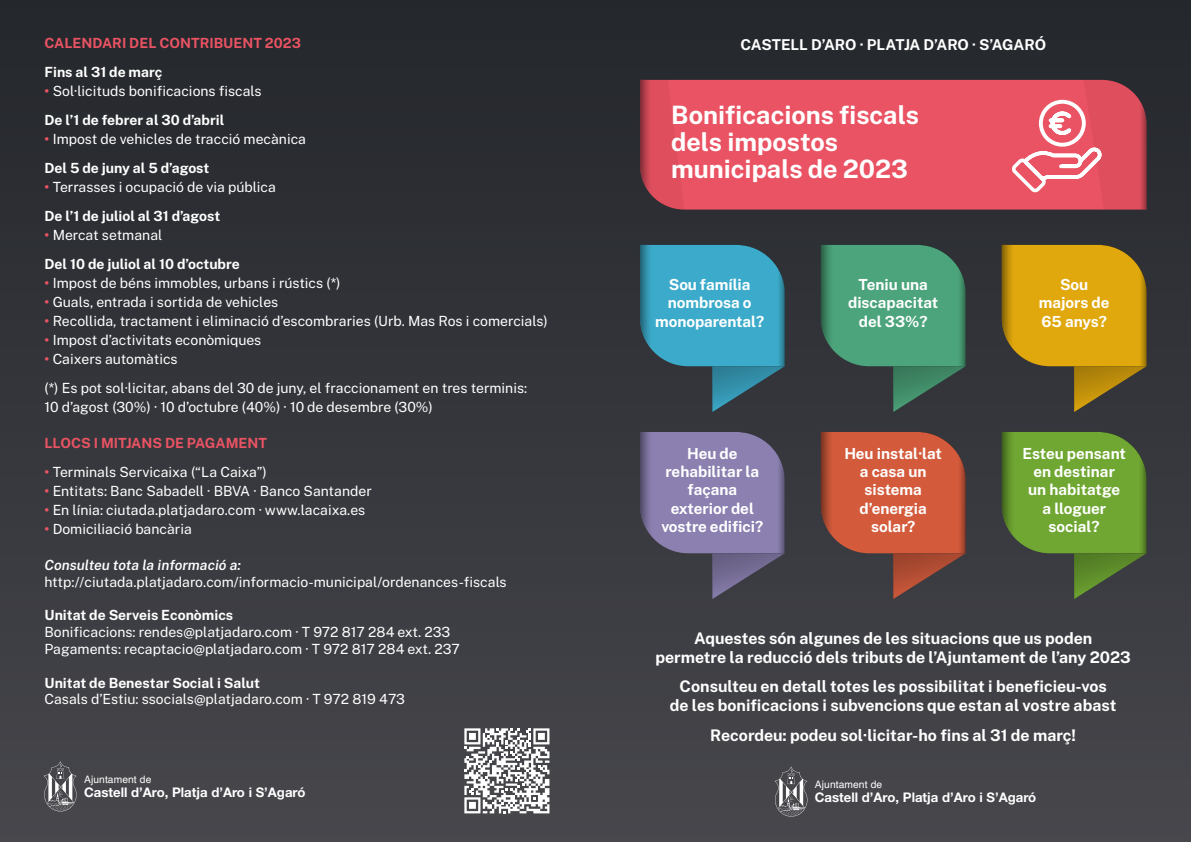
<style>
.page{position:relative;width:1191px;height:842px;background:#fff}
.page>*{position:absolute;margin:0;border:0;box-sizing:border-box;transform-origin:0 0}
.t1{font:700 25.4px/27.2px "Public Sans";color:#fff}
.t2{font:700 16px/19.2px "Public Sans";color:#fff;text-align:center}
.t3{font:700 15.2px/18.4px "Public Sans";color:#fff;text-align:center}
.t4{font:700 15px "Public Sans";color:#fff}
.t5{font:14px/29px "Public Sans";color:#fff}
.t6{font:700 14px/29px "Public Sans";color:#fff}
.t7{font:700 14px "Public Sans";color:#ea5363}
.t8{font:italic 600 14px "Public Sans";color:#fff}
.t9{font:700 13.2px "Helvetica Neue LT Std";color:#fff}
.t10{font:10.4px "Helvetica";letter-spacing:.01em;color:#fff}
.s1{font-weight:700;color:#ea5363}
.s2{font-weight:700}
.s3{color:#ea5363}
.s4{font-weight:400}
</style>
<div class="page">
<div style="left:0;top:0;width:1191px;height:842px;background:linear-gradient(to bottom,#23262b,#47464c)"></div>
<svg style="left:774px;top:766px;width:33px;height:51px;background:#6f6f73"></svg>
<div style="left:684px;top:80px;width:324px;height:130px;background:#ea5363"></div>
<svg style="left:640px;top:80px;width:44px;height:130px;background:#ca4957"></svg>
<svg style="left:1008px;top:80px;width:138px;height:130px;background:#e2616f"></svg>
<svg style="left:44px;top:761px;width:33px;height:50px;background:#707074"></svg>
<svg style="left:640px;top:245px;width:144px;height:167px;background:#3889a2"></svg>
<svg style="left:821px;top:245px;width:144px;height:167px;background:#438467"></svg>
<svg style="left:1001px;top:245px;width:145px;height:167px;background:#af8717"></svg>
<svg style="left:640px;top:432px;width:144px;height:167px;background:#736b90"></svg>
<svg style="left:1001px;top:432px;width:145px;height:167px;background:#5f8834"></svg>
<svg style="left:821px;top:432px;width:144px;height:167px;background:#a8503b"></svg>
<svg style="left:464px;top:728px;width:85px;height:85px"></svg>
<p class="t7" style="left:45px;top:33px;width:258px">CALENDARI DEL CONTRIBUENT 2023</p>
<p class="t6" style="left:45px;top:57px;width:119px">Fins al 31 de març</p>
<p class="t5" style="left:45px;top:76px;width:219px"><span class="s1">•</span> Sol·licituds bonificacions fiscals<br><span class="s2">De l’1 de febrer al 30 d’abril</span></p>
<p class="t5" style="left:45px;top:124px;width:263px"><span class="s1">•</span> Impost de vehicles de tracció mecànica<br><span class="s2">Del 5 de juny al 5 d’agost</span></p>
<p class="t5" style="left:45px;top:172px;width:233px"><span class="s1">•</span> Terrasses i ocupació de via pública<br><span class="s2">De l’1 de juliol al 31 d’agost</span></p>
<p class="t6" style="left:45px;top:220px;width:197px"><span class="s3">•</span> <span class="s4">Mercat setmanal<br></span>Del 10 de juliol al 10 d’octubre</p>
<p class="t5" style="left:45px;top:268px;width:297px"><span class="s1">•</span> Impost de béns immobles, urbans i rústics (*)</p>
<p class="t5" style="left:45px;top:287px;width:235px"><span class="s1">•</span> Guals, entrada i sortida de vehicles</p>
<p class="t5" style="left:45px;top:306px;width:505px"><span class="s1">•</span> Recollida, tractament i eliminació d’escombraries (Urb. Mas Ros i comercials)</p>
<p class="t5" style="left:45px;top:325px;width:218px"><span class="s1">•</span> Impost d’activitats econòmiques</p>
<p class="t5" style="left:45px;top:344px;width:484px"><span class="s1">•</span> Caixers automàtics<br>(*) Es pot sol·licitar, abans del 30 de juny, el fraccionament en tres terminis:</p>
<p class="t5" style="left:45px;top:392px;width:390px">10 d’agost (30%) · 10 d’octubre (40%) · 10 de desembre (30%)</p>
<p class="t7" style="left:45px;top:433px;width:224px">LLOCS I MITJANS DE PAGAMENT</p>
<p class="t5" style="left:45px;top:457px;width:224px"><span class="s1">•</span> Terminals Servicaixa (“La Caixa”)</p>
<p class="t5" style="left:45px;top:476px;width:329px"><span class="s1">•</span> Entitats: Banc Sabadell · BBVA · Banco Santander</p>
<p class="t5" style="left:45px;top:495px;width:322px"><span class="s1">•</span> En línia: ciutada.platjadaro.com · www.lacaixa.es</p>
<p class="t5" style="left:45px;top:514px;width:149px"><span class="s1">•</span> Domiciliació bancària</p>
<p class="t8" style="left:45px;top:556px;width:198px">Consulteu tota la informació a:</p>
<p class="t5" style="left:45px;top:566px;width:464px">http://ciutada.platjadaro.com/informacio-municipal/ordenances-fiscals</p>
<p class="t6" style="left:45px;top:600px;width:190px">Unitat de Serveis Econòmics</p>
<p class="t5" style="left:45px;top:623px;width:417px;line-height:16.8px">Bonificacions: rendes@platjadaro.com · T 972 817 284 ext. 233<br>Pagaments: recaptacio@platjadaro.com · T 972 817 284 ext. 237</p>
<p class="t6" style="left:45px;top:667px;width:217px">Unitat de Benestar Social i Salut</p>
<p class="t5" style="left:45px;top:684px;width:362px">Casals d’Estiu: ssocials@platjadaro.com · T 972 819 473</p>
<p class="t10" style="left:84px;top:771px;width:69px">Ajuntament de</p>
<p class="t9" style="left:84px;top:784px;width:223px">Castell d’Aro, Platja d’Aro i S’Agaró</p>
<p class="t4" style="left:740px;top:33px;width:307px">CASTELL D’ARO · PLATJA D’ARO · S’AGARÓ</p>
<h1 class="t1" style="left:671px;top:99px;width:249px">Bonificacions fiscals dels impostos municipals de 2023</h1>
<p class="t3" style="left:655px;top:274px;width:110px">Sou família nombrosa o monoparental?</p>
<p class="t3" style="left:848px;top:274px;width:92px">Teniu una discapacitat del 33%?</p>
<p class="t3" style="left:1038px;top:274px;width:72px">Sou majors de<br>65 anys?</p>
<p class="t3" style="left:661px;top:443px;width:103px">Heu de rehabilitar la façana exterior del vostre edifici?</p>
<p class="t3" style="left:844px;top:443px;width:99px">Heu instal·lat a casa un sistema d’energia solar?</p>
<p class="t3" style="left:1022px;top:443px;width:105px">Esteu pensant en destinar<br>un habitatge a lloguer social?</p>
<p class="t2" style="left:655px;top:627px;width:477px">Aquestes són algunes de les situacions que us poden<br>permetre la reducció dels tributs de l’Ajuntament de l’any 2023</p>
<p class="t2" style="left:670px;top:676px;width:448px">Consulteu en detall totes les possibilitat i beneficieu-vos de les bonificacions i subvencions que estan al vostre abast</p>
<p class="t2" style="left:710px;top:724px;width:367px">Recordeu: podeu sol·licitar-ho fins al 31 de març!</p>
<p class="t10" style="left:815px;top:777px;width:69px">Ajuntament de</p>
<p class="t9" style="left:815px;top:789px;width:223px">Castell d’Aro, Platja d’Aro i S’Agaró</p>
</div>
